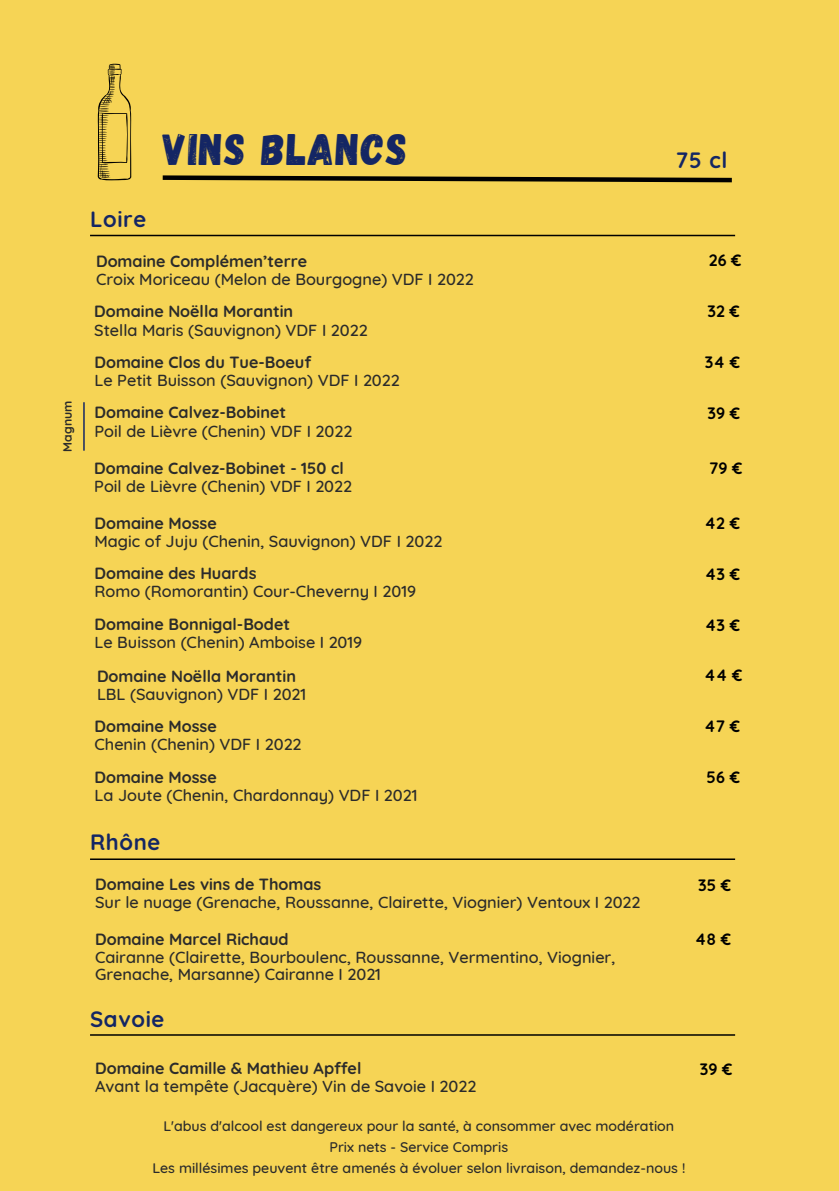
<style>
.page{position:relative;width:839px;height:1191px;background:#fff}
.page>*{position:absolute;margin:0;border:0;box-sizing:border-box;transform-origin:0 0}
.t1{font:44px "Gagalin";letter-spacing:.03em;color:#142664}
.t2{font:700 22.2px "Quicksand";letter-spacing:.03em;color:#142664}
.t3{font:500 16.4px/17.4px "Quicksand";color:#2b2b2b}
.t4{font:700 16.4px "Quicksand";color:#000}
.t5{font:700 16.2px "Quicksand";color:#2b2b2b}
.t6{font:500 14.2px/21.4px "Quicksand";color:#2b2b2b;text-align:center}
.t7{font:700 12.2px "Quicksand";color:#2b2b2b}
</style>
<div class="page">
<div style="left:0;top:0;width:838px;height:1191px;background:#f6d455"></div>
<svg style="left:162px;top:175px;width:570px;height:8px"></svg>
<svg style="left:97px;top:64px;width:34px;height:117px"></svg>
<hr style="left:90px;top:235px;width:645px;height:1px;background:#000">
<hr style="left:90px;top:858px;width:645px;height:2px;background:#000">
<hr style="left:90px;top:1034px;width:645px;height:2px;background:#000">
<hr style="left:83px;top:402px;width:2px;height:49px;background:#162764">
<h4 class="t7" style="left:59px;top:452px;width:52px;rotate:-90deg">Magnum</h4>
<p class="t1" style="left:163px;top:120px;width:246px">VINS BLANCS</p>
<h2 class="t2" style="left:90px;top:204px;width:58px">Loire</h2>
<h4 class="t5" style="left:96px;top:251px;width:212px">Domaine Complémen’terre</h4>
<h4 class="t3" style="left:96px;top:270px;width:379px">Croix Moriceau (Melon de Bourgogne) VDF I 2022</h4>
<h3 class="t5" style="left:94px;top:301px;width:200px">Domaine Noëlla Morantin</h3>
<h4 class="t3" style="left:94px;top:321px;width:275px">Stella Maris (Sauvignon) VDF I 2022</h4>
<p class="t2" style="left:676px;top:146px;width:53px">75 cl</p>
<h3 class="t4" style="left:708px;top:250px;width:34px">26 €</h3>
<h2 class="t4" style="left:707px;top:301px;width:34px">32 €</h2>
<h3 class="t5" style="left:94px;top:351px;width:218px">Domaine Clos du Tue-Boeuf</h3>
<h4 class="t4" style="left:704px;top:352px;width:37px">34 €</h4>
<h4 class="t3" style="left:94px;top:371px;width:307px">Le Petit Buisson (Sauvignon) VDF I 2022</h4>
<h3 class="t5" style="left:94px;top:402px;width:193px">Domaine Calvez-Bobinet</h3>
<h4 class="t4" style="left:707px;top:403px;width:34px">39 €</h4>
<h4 class="t3" style="left:94px;top:422px;width:259px">Poil de Lièvre (Chenin) VDF I 2022</h4>
<h3 class="t5" style="left:94px;top:457px;width:251px">Domaine Calvez-Bobinet - 150 cl</h3>
<h4 class="t4" style="left:709px;top:458px;width:35px">79 €</h4>
<h4 class="t3" style="left:94px;top:477px;width:259px">Poil de Lièvre (Chenin) VDF I 2022</h4>
<h4 class="t5" style="left:94px;top:513px;width:124px">Domaine Mosse</h4>
<h3 class="t3" style="left:94px;top:532px;width:349px">Magic of Juju (Chenin, Sauvignon) VDF I 2022</h3>
<h4 class="t5" style="left:94px;top:563px;width:163px">Domaine des Huards</h4>
<h3 class="t3" style="left:94px;top:582px;width:323px">Romo (Romorantin) Cour-Cheverny I 2019</h3>
<h2 class="t4" style="left:704px;top:513px;width:37px">42 €</h2>
<h4 class="t4" style="left:704px;top:563px;width:37px">43 €</h4>
<h3 class="t5" style="left:94px;top:614px;width:197px">Domaine Bonnigal-Bodet</h3>
<h4 class="t4" style="left:704px;top:614px;width:37px">43 €</h4>
<h4 class="t3" style="left:94px;top:633px;width:269px">Le Buisson (Chenin) Amboise I 2019</h4>
<h4 class="t5" style="left:97px;top:665px;width:200px">Domaine Noëlla Morantin</h4>
<h3 class="t3" style="left:97px;top:685px;width:211px">LBL (Sauvignon) VDF I 2021</h3>
<h4 class="t4" style="left:704px;top:665px;width:40px">44 €</h4>
<h4 class="t5" style="left:94px;top:716px;width:124px">Domaine Mosse</h4>
<h3 class="t3" style="left:94px;top:735px;width:208px">Chenin (Chenin) VDF I 2022</h3>
<h4 class="t4" style="left:704px;top:716px;width:37px">47 €</h4>
<h4 class="t5" style="left:94px;top:766px;width:124px">Domaine Mosse</h4>
<h3 class="t3" style="left:94px;top:786px;width:324px">La Joute (Chenin, Chardonnay) VDF I 2021</h3>
<h4 class="t4" style="left:706px;top:767px;width:35px">56 €</h4>
<h2 class="t2" style="left:90px;top:828px;width:72px">Rhône</h2>
<h4 class="t5" style="left:95px;top:874px;width:228px">Domaine Les vins de Thomas</h4>
<h3 class="t3" style="left:95px;top:893px;width:547px">Sur le nuage (Grenache, Roussanne, Clairette, Viognier) Ventoux I 2022</h3>
<h4 class="t4" style="left:698px;top:874px;width:35px">35 €</h4>
<h4 class="t5" style="left:95px;top:928px;width:195px">Domaine Marcel Richaud</h4>
<h3 class="t3" style="left:95px;top:948px;width:521px">Cairanne (Clairette, Bourboulenc, Roussanne, Vermentino, Viognier,<br>Grenache, Marsanne) Cairanne I 2021</h3>
<h4 class="t4" style="left:695px;top:929px;width:38px">48 €</h4>
<h4 class="t2" style="left:90px;top:1005px;width:76px">Savoie</h4>
<h3 class="t5" style="left:95px;top:1058px;width:268px">Domaine Camille &amp; Mathieu Apffel</h3>
<h4 class="t4" style="left:700px;top:1059px;width:34px">39 €</h4>
<h4 class="t3" style="left:95px;top:1077px;width:382px">Avant la tempête (Jacquère) Vin de Savoie I 2022</h4>
<h1 class="t6" style="left:152px;top:1115px;width:534px">L'abus d'alcool est dangereux pour la santé, à consommer avec modération<br>Prix nets - Service Compris<br>Les millésimes peuvent être amenés à évoluer selon livraison, demandez-nous !</h1>
</div>
